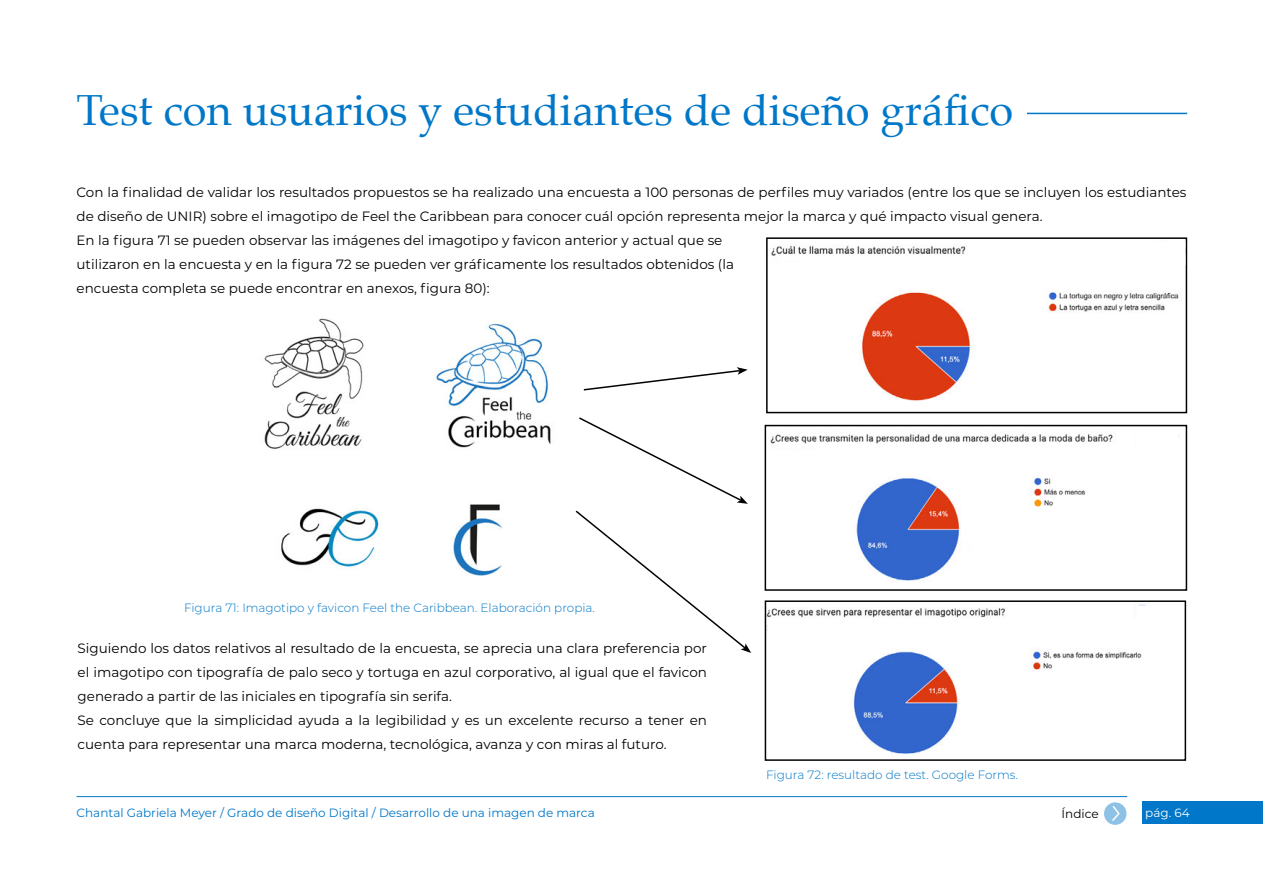
<style>
.page{position:relative;width:1263px;height:893px;background:#fff}
.page>*{position:absolute;margin:0;border:0;box-sizing:border-box;transform-origin:0 0}
.t1{font:43.5px "Palatino";color:#0077c8}
.t2{font:13.5px/24px "Montserrat";color:#000}
.t3{font:300 12px "Montserrat";color:#0077c8}
.t4{font:12px "Montserrat";color:#0077c8}
.t5{font:12px "Montserrat";color:#000}
.t6{font:12px "Montserrat";color:#fff}
</style>
<div class="page">
<div style="left:1142px;top:802px;width:121px;height:22px;background:#0077c8"></div>
<hr style="left:77px;top:796px;width:1050px;height:1px;background:#0077c8">
<svg style="left:1104px;top:802px;width:22px;height:23px"></svg>
<svg style="left:1110px;top:804px;width:11px;height:19px"></svg>
<img style="left:771px;top:246px;width:408px;height:155px">
<div style="left:766px;top:237px;width:421px;height:176px;border:2px solid #000"></div>
<div style="left:1141px;top:241px;width:44px;height:24px;background:#fff"></div>
<div style="left:769px;top:262px;width:62px;height:15px;background:#fff"></div>
<img style="left:264px;top:318px;width:287px;height:132px">
<img style="left:770px;top:433px;width:410px;height:148px">
<div style="left:765px;top:425px;width:422px;height:166px;border:2px solid #020203"></div>
<div style="left:1134px;top:430px;width:44px;height:24px;background:#fff"></div>
<div style="left:769px;top:450px;width:62px;height:15px;background:#fff"></div>
<img style="left:768px;top:603px;width:377px;height:151px">
<div style="left:765px;top:600px;width:421px;height:161px;border:2px solid #020203"></div>
<div style="left:1135px;top:605px;width:44px;height:24px;background:#fff"></div>
<div style="left:767px;top:621px;width:62px;height:16px;background:#fff"></div>
<img style="left:281px;top:504px;width:222px;height:72px">
<svg style="left:583px;top:367px;width:165px;height:24px"></svg>
<svg style="left:575px;top:417px;width:176px;height:236px"></svg>
<hr style="left:1027px;top:113px;width:160px;height:1px;background:#0077c8">
<h1 class="t1" style="left:77px;top:74px;width:938px">Test con usuarios y estudiantes de diseño gráfico</h1>
<p class="t2" style="left:77px;top:180px;width:1111px">Con la finalidad de validar los resultados propuestos se ha realizado una encuesta a 100 personas de perfiles muy variados (entre los que se incluyen los estudiantes de diseño de UNIR) sobre el imagotipo de Feel the Caribbean para conocer cuál opción representa mejor la marca y qué impacto visual genera.<br>En la figura 71 se pueden observar las imágenes del imagotipo y favicon anterior y actual que se<br>utilizaron en la encuesta y en la figura 72 se pueden ver gráficamente los resultados obtenidos (la<br>encuesta completa se puede encontrar en anexos, figura 80):</p>
<p class="t3" style="left:184px;top:599px;width:412px">Figura 71: Imagotipo y favicon Feel the Caribbean. Elaboración propia.</p>
<p class="t2" style="left:78px;top:635px;width:631px">Siguiendo los datos relativos al resultado de la encuesta, se aprecia una clara preferencia por el imagotipo con tipografía de palo seco y tortuga en azul corporativo, al igual que el favicon generado a partir de las iniciales en tipografía sin serifa.<br>Se concluye que la simplicidad ayuda a la legibilidad y es un excelente recurso a tener en cuenta para representar una marca moderna, tecnológica, avanza y con miras al futuro.</p>
<p class="t3" style="left:766px;top:766px;width:253px">Figura 72: resultado de test. Google Forms.</p>
<p class="t4" style="left:77px;top:804px;width:520px">Chantal Gabriela Meyer / Grado de diseño Digital / Desarrollo de una imagen de marca</p>
<p class="t5" style="left:1061px;top:806px;width:39px">Índice</p>
<p class="t6" style="left:1145px;top:804px;width:46px">pág. 64</p>
</div>
